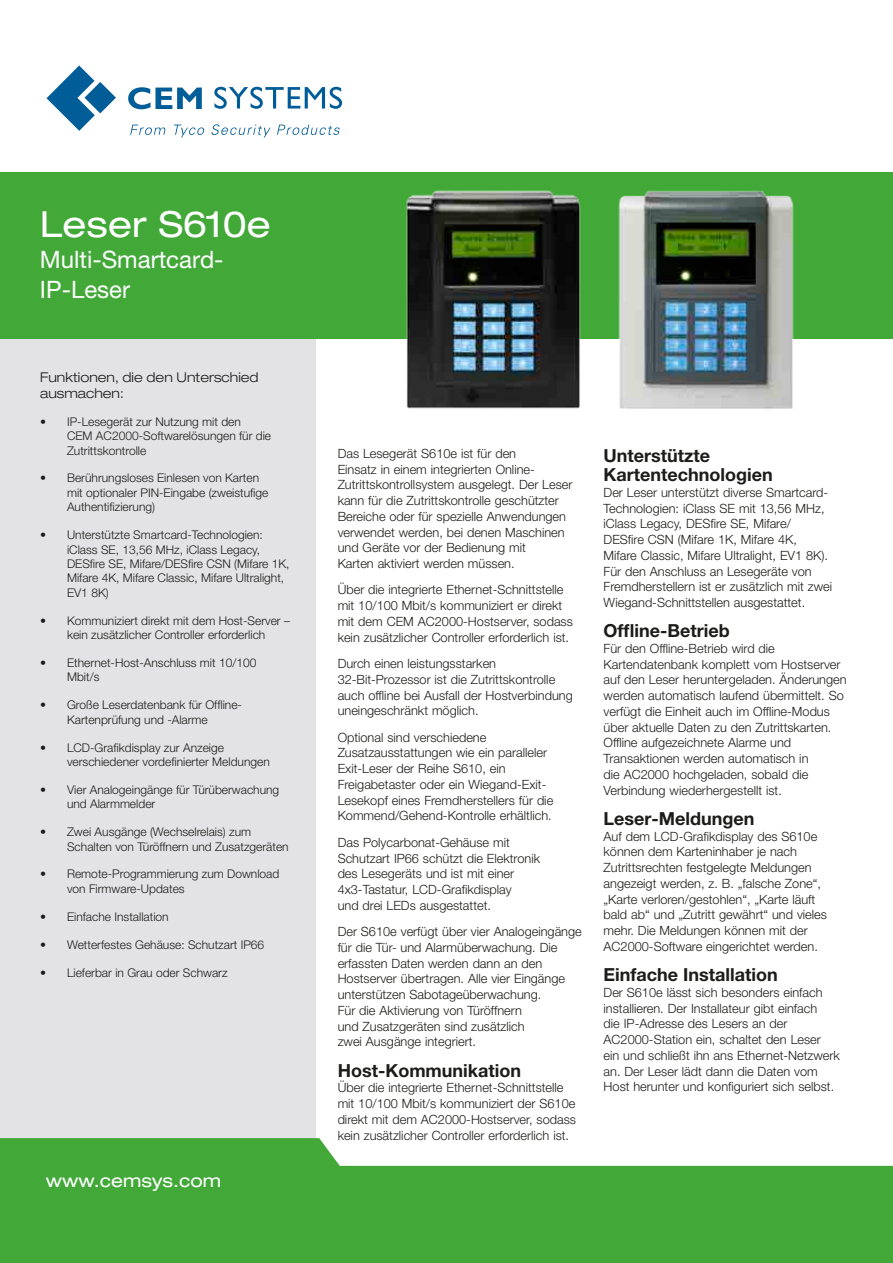
<style>
.page{position:relative;width:893px;height:1263px;background:#fff}
.page>*{position:absolute;margin:0;border:0;box-sizing:border-box;transform-origin:0 0}
.t1{font:expanded 36px "Helvetica Neue LT Pro";color:#fff}
.t2{font:24px/30px "Helvetica Neue LT Pro";color:#fff}
.t3{font:700 18px/19.5px "Helvetica Neue LT Pro";color:#1c1c1a}
.t4{font:expanded 18px "Helvetica Neue LT Pro";color:#fff}
.t5{font:300 expanded 13.5px/16.2px "Helvetica Neue LT Pro";color:#1c1c1a}
.t6{font:300 12.75px/15.8px "Helvetica Neue LT Pro";color:#1c1c1a}
.t7{font:300 12px/14.4px "Helvetica Neue LT Pro";color:#1c1c1a}
</style>
<div class="page">
<div style="left:0;top:240px;width:316px;height:1023px;background:#e3e3e5"></div>
<div style="left:0;top:172px;width:893px;height:167px;background:#42a939"></div>
<svg style="left:0;top:1138px;width:893px;height:125px;background:#5cb554"></svg>
<svg style="left:130px;top:125px;width:36px;height:10px"></svg>
<svg style="left:174px;top:125px;width:30px;height:12px"></svg>
<svg style="left:211px;top:124px;width:60px;height:13px"></svg>
<svg style="left:277px;top:125px;width:63px;height:10px"></svg>
<svg style="left:214px;top:87px;width:128px;height:22px"></svg>
<svg style="left:128px;top:87px;width:74px;height:22px"></svg>
<svg style="left:47px;top:65px;width:69px;height:66px"></svg>
<img style="left:406px;top:190px;width:388px;height:219px">
<h1 class="t1" style="left:40px;top:204px;width:232px">Leser S610e</h1>
<h2 class="t2" style="left:40px;top:244px;width:185px">Multi-Smartcard-<br>IP-Leser</h2>
<p class="t5" style="left:40px;top:369px;width:220px">Funktionen, die den Unterschied ausmachen:</p>
<p class="t7" style="left:67px;top:414px;width:206px;text-indent:-27px">• IP-Lesegerät zur Nutzung mit den<br>CEM AC2000-Softwarelösungen für die<br>Zutrittskontrolle</p>
<p class="t7" style="left:67px;top:471px;width:203px;text-indent:-27px">• Berührungsloses Einlesen von Karten mit optionaler PIN-Eingabe (zweistufige<br>Authentifizierung)</p>
<p class="t7" style="left:67px;top:527px;width:224px;text-indent:-27px">• Unterstützte Smartcard-Technologien: iClass SE, 13,56 MHz, iClass Legacy, DESfire SE, Mifare/DESfire CSN (Mifare 1K, Mifare 4K, Mifare Classic, Mifare Ultralight, EV1 8K)</p>
<p class="t7" style="left:40px;top:613px;width:251px;text-align:center">• Kommuniziert direkt mit dem Host-Server – kein zusätzlicher Controller erforderlich</p>
<p class="t7" style="left:67px;top:655px;width:191px;text-indent:-27px">• Ethernet-Host-Anschluss mit 10/100<br>Mbit/s</p>
<p class="t7" style="left:67px;top:697px;width:176px;text-indent:-27px">• Große Leserdatenbank für Offline-<br>Kartenprüfung und -Alarme</p>
<p class="t7" style="left:67px;top:740px;width:204px;text-indent:-27px">• LCD-Grafikdisplay zur Anzeige verschiedener vordefinierter Meldungen</p>
<p class="t7" style="left:67px;top:782px;width:214px;text-indent:-27px">• Vier Analogeingänge für Türüberwachung und Alarmmelder</p>
<p class="t7" style="left:67px;top:824px;width:223px;text-indent:-27px">• Zwei Ausgänge (Wechselrelais) zum<br>Schalten von Türöffnern und Zusatzgeräten</p>
<p class="t7" style="left:67px;top:867px;width:214px;text-indent:-27px">• Remote-Programmierung zum Download von Firmware-Updates</p>
<p class="t7" style="left:40px;top:909px;width:130px">• Einfache Installation</p>
<p class="t7" style="left:40px;top:937px;width:226px">• Wetterfestes Gehäuse: Schutzart IP66</p>
<p class="t7" style="left:40px;top:965px;width:189px">• Lieferbar in Grau oder Schwarz</p>
<h3 class="t4" style="left:46px;top:1171px;width:177px">www.cemsys.com</h3>
<p class="t6" style="left:338px;top:445px;width:236px">Das Lesegerät S610e ist für den<br>Einsatz in einem integrierten Online-Zutrittskontrollsystem ausgelegt. Der Leser kann für die Zutrittskontrolle geschützter Bereiche oder für spezielle Anwendungen verwendet werden, bei denen Maschinen und Geräte vor der Bedienung mit<br>Karten aktiviert werden müssen.</p>
<p class="t6" style="left:338px;top:582px;width:237px">Über die integrierte Ethernet-Schnittstelle mit 10/100 Mbit/s kommuniziert er direkt mit dem CEM AC2000-Hostserver, sodass kein zusätzlicher Controller erforderlich ist.</p>
<p class="t6" style="left:338px;top:655px;width:237px">Durch einen leistungsstarken 32-Bit-Prozessor ist die Zutrittskontrolle auch offline bei Ausfall der Hostverbindung uneingeschränkt möglich.</p>
<p class="t6" style="left:338px;top:729px;width:217px">Optional sind verschiedene Zusatzausstattungen wie ein paralleler Exit-Leser der Reihe S610, ein Freigabetaster oder ein Wiegand-Exit-Lesekopf eines Fremdherstellers für die Kommend/Gehend-Kontrolle erhältlich.</p>
<p class="t6" style="left:338px;top:834px;width:204px">Das Polycarbonat-Gehäuse mit Schutzart IP66 schützt die Elektronik des Lesegeräts und ist mit einer 4x3-Tastatur, LCD-Grafikdisplay<br>und drei LEDs ausgestattet.</p>
<p class="t6" style="left:338px;top:923px;width:246px">Der S610e verfügt über vier Analogeingänge für die Tür- und Alarmüberwachung. Die erfassten Daten werden dann an den Hostserver übertragen. Alle vier Eingänge unterstützen Sabotageüberwachung.<br>Für die Aktivierung von Türöffnern<br>und Zusatzgeräten sind zusätzlich<br>zwei Ausgänge integriert.</p>
<h3 class="t3" style="left:338px;top:1060px;width:185px">Host-Kommunikation</h3>
<p class="t6" style="left:338px;top:1080px;width:240px">Über die integrierte Ethernet-Schnittstelle mit 10/100 Mbit/s kommuniziert der S610e direkt mit dem AC2000-Hostserver, sodass kein zusätzlicher Controller erforderlich ist.</p>
<h3 class="t3" style="left:604px;top:445px;width:171px">Unterstützte<br>Kartentechnologien</h3>
<p class="t6" style="left:604px;top:484px;width:230px">Der Leser unterstützt diverse Smartcard-Technologien: iClass SE mit 13,56 MHz, iClass Legacy, DESfire SE, Mifare/ DESfire CSN (Mifare 1K, Mifare 4K, Mifare Classic, Mifare Ultralight, EV1 8K).<br>Für den Anschluss an Lesegeräte von Fremdherstellern ist er zusätzlich mit zwei Wiegand-Schnittstellen ausgestattet.</p>
<h3 class="t3" style="left:604px;top:621px;width:128px">Offline-Betrieb</h3>
<p class="t6" style="left:604px;top:640px;width:245px">Für den Offline-Betrieb wird die Kartendatenbank komplett vom Hostserver auf den Leser heruntergeladen. Änderungen werden automatisch laufend übermittelt. So verfügt die Einheit auch im Offline-Modus über aktuelle Daten zu den Zutrittskarten.<br>Offline aufgezeichnete Alarme und Transaktionen werden automatisch in<br>die AC2000 hochgeladen, sobald die Verbindung wiederhergestellt ist.</p>
<h3 class="t3" style="left:604px;top:808px;width:152px">Leser-Meldungen</h3>
<p class="t6" style="left:604px;top:828px;width:225px">Auf dem LCD-Grafikdisplay des S610e können dem Karteninhaber je nach Zutrittsrechten festgelegte Meldungen angezeigt werden, z. B. „falsche Zone“, „Karte verloren/gestohlen“, „Karte läuft bald ab“ und „Zutritt gewährt“ und vieles mehr. Die Meldungen können mit der AC2000-Software eingerichtet werden.</p>
<h3 class="t3" style="left:604px;top:964px;width:176px">Einfache Installation</h3>
<p class="t6" style="left:604px;top:984px;width:238px">Der S610e lässt sich besonders einfach installieren. Der Installateur gibt einfach<br>die IP-Adresse des Lesers an der AC2000-Station ein, schaltet den Leser ein und schließt ihn ans Ethernet-Netzwerk an. Der Leser lädt dann die Daten vom Host herunter und konfiguriert sich selbst.</p>
</div>
